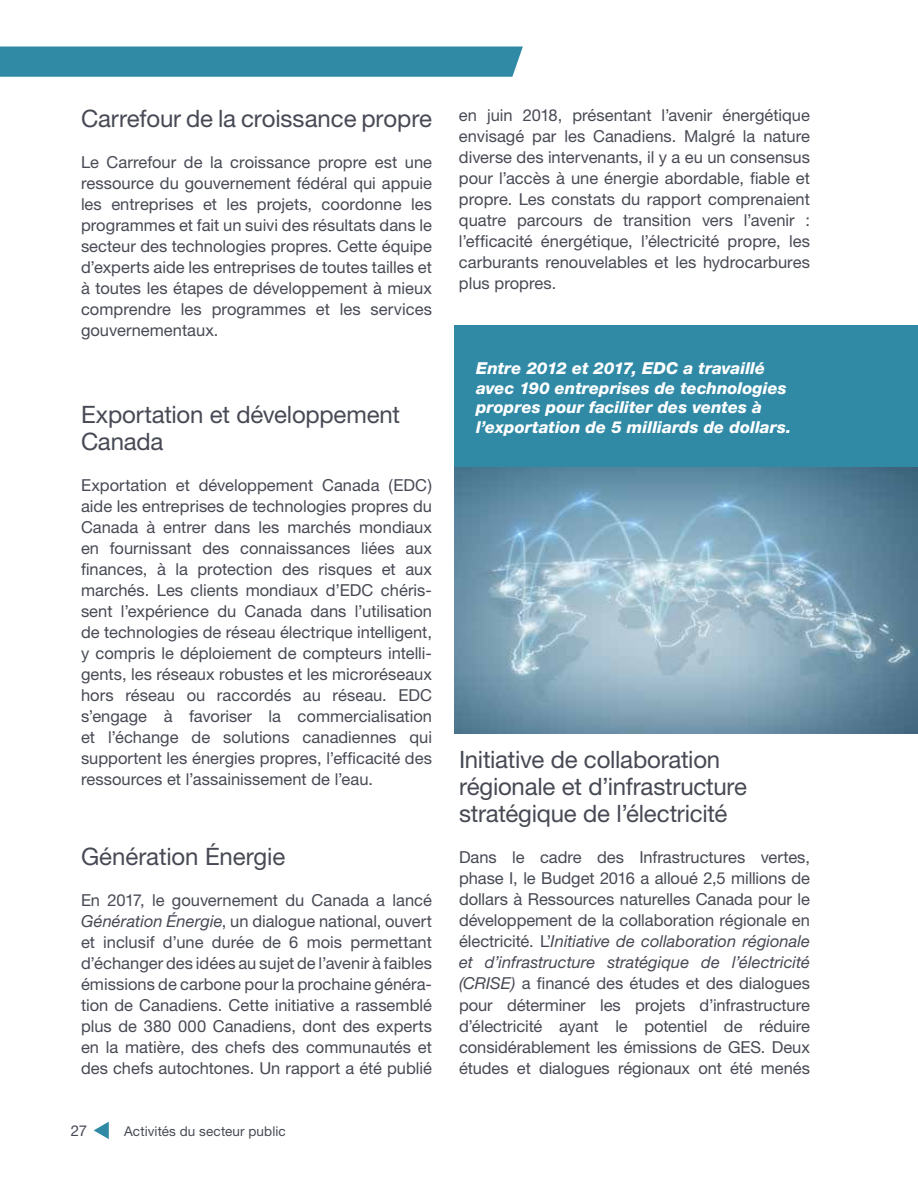
<style>
.page{position:relative;width:918px;height:1188px;background:#fff}
.page>*{position:absolute;margin:0;border:0;box-sizing:border-box;transform-origin:0 0}
.t1{font:24px/27px "Helvetica Neue";letter-spacing:-.01em;color:#474a54}
.t2{font:16.5px/21px "Helvetica Neue";color:#474a54;text-align:justify}
.t3{font:16.5px/19.5px "Helvetica Neue Hvy It";color:#fff}
.t4{font:15px "Helvetica Neue";color:#474a54}
.t5{font:13.5px "Helvetica Neue";letter-spacing:.01em;color:#474b54}
.s1{font-style:italic}
</style>
<div class="page">
<svg style="left:0;top:46px;width:523px;height:31px"></svg>
<svg style="left:94px;top:1122px;width:15px;height:17px"></svg>
<div style="left:454px;top:325px;width:464px;height:143px;background:#308aa6"></div>
<img style="left:454px;top:468px;width:464px;height:265px">
<h4 class="t1" style="left:81px;top:105px;width:353px">Carrefour de la croissance propre</h4>
<p class="t2" style="left:81px;top:152px;width:353px">Le Carrefour de la croissance propre est une ressource du gouvernement fédéral qui appuie les entreprises et les projets, coordonne les programmes et fait un suivi des résultats dans le secteur des technologies propres. Cette équipe d’experts aide les entreprises de toutes tailles et à toutes les étapes de développement à mieux comprendre les programmes et les services gouvernementaux.</p>
<h4 class="t1" style="left:81px;top:401px;width:321px">Exportation et développement<br>Canada</h4>
<p class="t2" style="left:81px;top:475px;width:353px">Exportation et développement Canada (EDC) aide les entreprises de technologies propres du Canada à entrer dans les marchés mondiaux en fournissant des connaissances liées aux finances, à la protection des risques et aux marchés. Les clients mondiaux d’EDC chéris&shy;sent l’expérience du Canada dans l’utilisation de technologies de réseau électrique intelligent, y compris le déploiement de compteurs intelli&shy;gents, les réseaux robustes et les microréseaux hors réseau ou raccordés au réseau. EDC s’engage à favoriser la commercialisation et l’échange de solutions canadiennes qui supportent les énergies propres, l’efficacité des ressources et l’assainissement de l’eau.</p>
<h4 class="t1" style="left:81px;top:843px;width:206px">Génération Énergie</h4>
<p class="t2" style="left:81px;top:890px;width:353px">En 2017, le gouvernement du Canada a lancé <span class="s1">Génération Énergie</span>, un dialogue national, ouvert et inclusif d’une durée de 6 mois permettant d’échanger des idées au sujet de l’avenir à faibles émissions de carbone pour la prochaine généra&shy;tion de Canadiens. Cette initiative a rassemblé plus de 380 000 Canadiens, dont des experts en la matière, des chefs des communautés et des chefs autochtones. Un rapport a été publié</p>
<p class="t4" style="left:71px;top:1122px;width:18px">27</p>
<p class="t5" style="left:124px;top:1123px;width:163px">Activités du secteur public</p>
<p class="t2" style="left:459px;top:104px;width:353px">en juin 2018, présentant l’avenir énergétique envisagé par les Canadiens. Malgré la nature diverse des intervenants, il y a eu un consensus pour l’accès à une énergie abordable, fiable et propre. Les constats du rapport comprenaient quatre parcours de transition vers l’avenir : l’efficacité énergétique, l’électricité propre, les carburants renouvelables et les hydrocarbures plus propres.</p>
<p class="t3" style="left:476px;top:359px;width:317px">Entre 2012 et 2017, EDC a travaillé avec 190 entreprises de technologies propres pour faciliter des ventes à l’exportation de 5 milliards de dollars.</p>
<h4 class="t1" style="left:459px;top:746px;width:290px">Initiative de collaboration régionale et d’infrastructure stratégique de l’électricité</h4>
<p class="t2" style="left:459px;top:847px;width:353px">Dans le cadre des Infrastructures vertes, phase I, le Budget 2016 a alloué 2,5 millions de dollars à Ressources naturelles Canada pour le développement de la collaboration régionale en électricité. L’<span class="s1">Initiative de collaboration régionale et d’infrastructure stratégique de l’électricité (CRISE)</span> a financé des études et des dialogues pour déterminer les projets d’infrastructure d’électricité ayant le potentiel de réduire considérablement les émissions de GES. Deux études et dialogues régionaux ont été menés</p>
</div>
